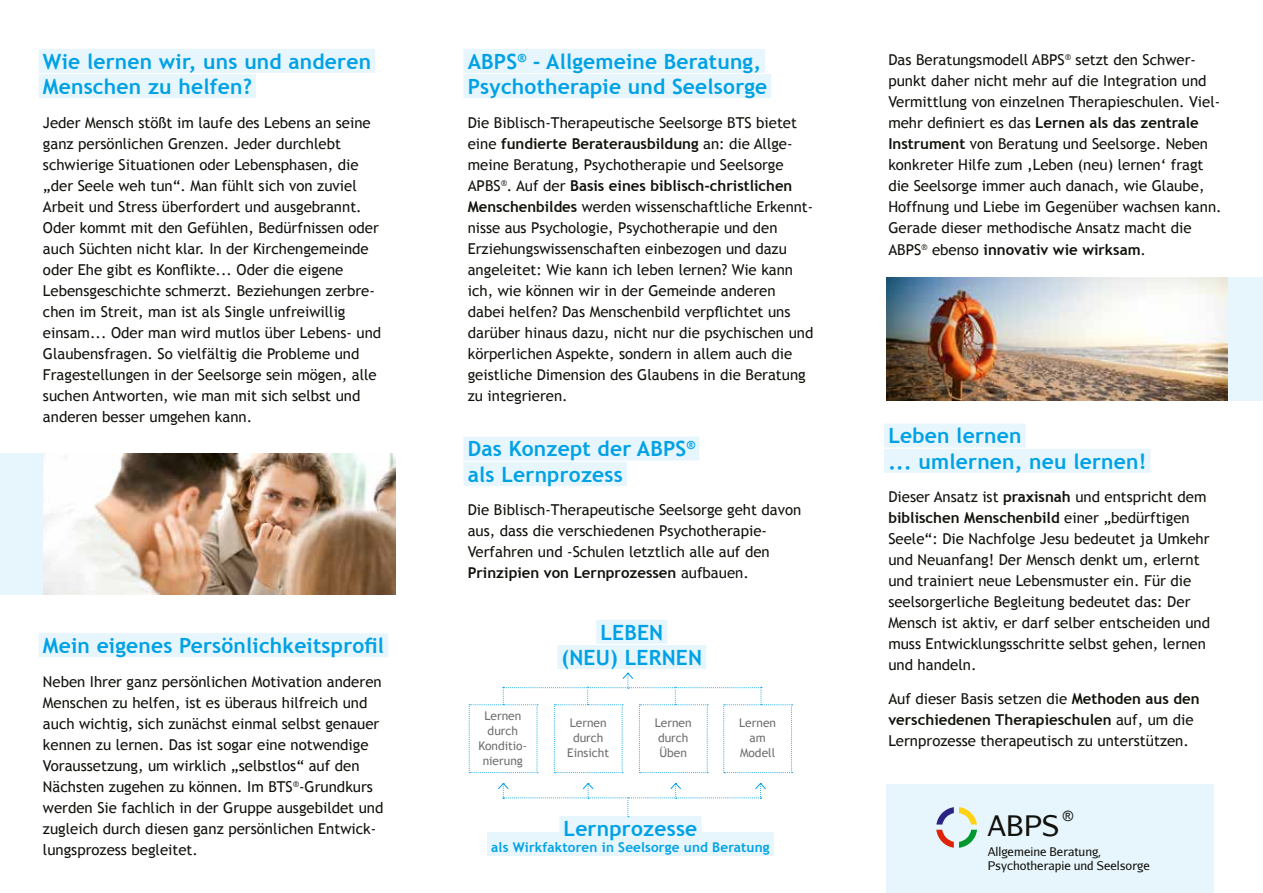
<style>
.page{position:relative;width:1263px;height:893px;background:#fff}
.page>*{position:absolute;margin:0;border:0;box-sizing:border-box;transform-origin:0 0}
.t1{font:28.5px "Aurulent Sans";color:#12120d}
.t2{font:700 21px/25.2px "Trebuchet MS";letter-spacing:.01em;color:#00a1e5}
.t3{font:15px/21px "Trebuchet MS";color:#12120d}
.t4{font:14.25px "Arial";color:#12120d}
.t5{font:700 13.5px "Trebuchet MS";letter-spacing:.01em;color:#00a1e5}
.t6{font:12px/15px "Trebuchet MS";color:#6f7070;text-align:center}
.t7{font:12px/14.4px "Aurulent Sans";color:#12120d}
.s1{font-weight:700}
</style>
<div class="page">
<div style="left:39px;top:49px;width:336px;height:24px;background:#e7f6fd"></div>
<div style="left:39px;top:74px;width:217px;height:24px;background:#e7f6fd"></div>
<div style="left:463px;top:49px;width:302px;height:24px;background:#e7f6fd"></div>
<div style="left:463px;top:74px;width:308px;height:24px;background:#e7f6fd"></div>
<div style="left:463px;top:437px;width:236px;height:24px;background:#e7f6fd"></div>
<div style="left:463px;top:462px;width:164px;height:24px;background:#e7f6fd"></div>
<div style="left:884px;top:424px;width:141px;height:24px;background:#e7f6fd"></div>
<div style="left:884px;top:449px;width:266px;height:24px;background:#e7f6fd"></div>
<div style="left:39px;top:633px;width:349px;height:24px;background:#e7f6fd"></div>
<img style="left:886px;top:277px;width:342px;height:124px">
<img style="left:43px;top:453px;width:353px;height:142px">
<div style="left:559px;top:816px;width:142px;height:24px;background:#e7f6fd"></div>
<div style="left:487px;top:832px;width:287px;height:24px;background:#e7f6fd"></div>
<div style="left:596px;top:620px;width:71px;height:24px;background:#e7f6fd"></div>
<div style="left:557px;top:645px;width:149px;height:24px;background:#e7f6fd"></div>
<svg style="left:469px;top:672px;width:323px;height:101px"></svg>
<svg style="left:498px;top:782px;width:268px;height:35px"></svg>
<div style="left:1228px;top:277px;width:35px;height:124px;background:#e7f6fd"></div>
<div style="left:0;top:453px;width:43px;height:142px;background:#e7f6fd"></div>
<div style="left:886px;top:785px;width:327px;height:108px;background:#e7f6fd"></div>
<svg style="left:936px;top:807px;width:41px;height:17px"></svg>
<svg style="left:936px;top:830px;width:41px;height:18px"></svg>
<h2 class="t2" style="left:43px;top:49px;width:330px">Wie lernen wir, uns und anderen<br>Menschen zu helfen?</h2>
<p class="t3" style="left:43px;top:112px;width:340px">Jeder Mensch stößt im laufe des Lebens an seine ganz persönlichen Grenzen. Jeder durchlebt schwierige Situationen oder Lebensphasen, die „der Seele weh tun“. Man fühlt sich von zuviel Arbeit und Stress überfordert und ausgebrannt.<br>Oder kommt mit den Gefühlen, Bedürfnissen oder auch Süchten nicht klar. In der Kirchengemeinde oder Ehe gibt es Konflikte... Oder die eigene Lebensgeschichte schmerzt. Beziehungen zerbre&shy;chen im Streit, man ist als Single unfreiwillig<br>ein sam... Oder man wird mutlos über Lebens- und Glaubensfragen. So vielfältig die Probleme und Fragestellungen in der Seelsorge sein mögen, alle suchen Antworten, wie man mit sich selbst und<br>an deren besser umgehen kann.</p>
<h2 class="t2" style="left:43px;top:633px;width:343px">Mein eigenes Persönlichkeitsprofil</h2>
<p class="t3" style="left:43px;top:671px;width:342px">Neben Ihrer ganz persönlichen Motivation anderen Menschen zu helfen, ist es überaus hilfreich und auch wichtig, sich zunächst einmal selbst genauer kennen zu lernen. Das ist sogar eine notwendige Voraussetzung, um wirklich „selbstlos“ auf den Nächsten zugehen zu können. Im BTS<sup>®</sup>-Grundkurs werden Sie fachlich in der Gruppe ausgebildet und zugleich durch diesen ganz persönlichen Entwick&shy;lungsprozess begleitet.</p>
<h2 class="t2" style="left:468px;top:49px;width:301px">ABPS<sup>®</sup> - Allgemeine Beratung,<br>Psychotherapie und Seelsorge</h2>
<p class="t3" style="left:468px;top:112px;width:347px">Die Biblisch-Therapeutische Seelsorge BTS bietet eine <span class="s1">fundierte Beraterausbildung</span> an: die Allge&shy;meine Beratung, Psychotherapie und Seelsorge APBS<sup>®</sup>. Auf der <span class="s1">Basis eines biblisch-christlichen Menschenbildes</span> werden wissenschaftliche Erkennt&shy;nisse aus Psychologie, Psychotherapie und den Erziehungswissenschaften einbezogen und dazu angeleitet: Wie kann ich leben lernen? Wie kann ich, wie können wir in der Gemeinde anderen dabei helfen? Das Menschenbild verpflichtet uns darüber hinaus dazu, nicht nur die psychischen und körperlichen Aspekte, sondern in allem auch die geistliche Dimension des Glaubens in die Beratung zu integrieren.</p>
<h2 class="t2" style="left:468px;top:436px;width:229px">Das Konzept der ABPS<sup>® </sup>als Lernprozess</h2>
<p class="t3" style="left:468px;top:500px;width:335px">Die Biblisch-Therapeutische Seelsorge geht davon aus, dass die verschiedenen Psychotherapie-Verfahren und -Schulen letztlich alle auf den <span class="s1">Prinzipien von Lernprozessen</span> aufbauen.</p>
<h2 class="t2" style="left:561px;top:619px;width:142px;text-align:center">LEBEN<br>(NEU) LERNEN</h2>
<p class="t6" style="left:478px;top:708px;width:50px">Lernen durch<br>Konditio&shy;nierung</p>
<p class="t6" style="left:567px;top:715px;width:43px">Lernen durch<br>Einsicht</p>
<p class="t6" style="left:655px;top:715px;width:38px;text-align:left">Lernen durch<br>Üben</p>
<p class="t6" style="left:739px;top:715px;width:38px">Lernen am<br>Modell</p>
<h2 class="t2" style="left:563px;top:816px;width:135px">Lernprozesse</h2>
<p class="t5" style="left:491px;top:839px;width:280px">als Wirkfaktoren in Seelsorge und Beratung</p>
<p class="t3" style="left:888px;top:49px;width:335px">Das Beratungsmodell ABPS<sup>®</sup> setzt den Schwer&shy;punkt daher nicht mehr auf die Integration und Vermittlung von einzelnen Therapieschulen. Viel&shy;mehr definiert es das <span class="s1">Lernen als das zentrale Instrument</span> von Beratung und Seelsorge. Neben konkreter Hilfe zum ‚Leben (neu) lernen‘ fragt die Seelsorge immer auch danach, wie Glaube, Hoffnung und Liebe im Gegenüber wachsen kann.<br>Gerade dieser methodische Ansatz macht die ABPS<sup>®</sup> ebenso <span class="s1">innovativ wie wirksam</span>.</p>
<h2 class="t2" style="left:888px;top:423px;width:260px">Leben lernen<br>... umlernen, neu lernen!</h2>
<p class="t3" style="left:888px;top:487px;width:323px">Dieser Ansatz ist <span class="s1">praxisnah</span> und entspricht dem <span class="s1">biblischen Menschenbild</span> einer „bedürftigen Seele“: Die Nachfolge Jesu bedeutet ja Umkehr und Neuanfang! Der Mensch denkt um, erlernt und trainiert neue Lebensmuster ein. Für die seelsorgerliche Begleitung bedeutet das: Der Mensch ist aktiv, er darf selber entscheiden und muss Entwicklungsschritte selbst gehen, lernen und handeln.</p>
<p class="t3" style="left:888px;top:688px;width:313px">Auf dieser Basis setzen die <span class="s1">Methoden aus den verschiedenen Therapieschulen</span> auf, um die<br>Lernprozesse therapeutisch zu unterstützen.</p>
<p class="t4" style="left:1063px;top:807px;width:12px">®</p>
<h1 class="t1" style="left:987px;top:807px;width:73px">ABPS</h1>
<p class="t7" style="left:988px;top:844px;width:164px">Allgemeine Beratung,<br>Psychotherapie und Seelsorge</p>
</div>
